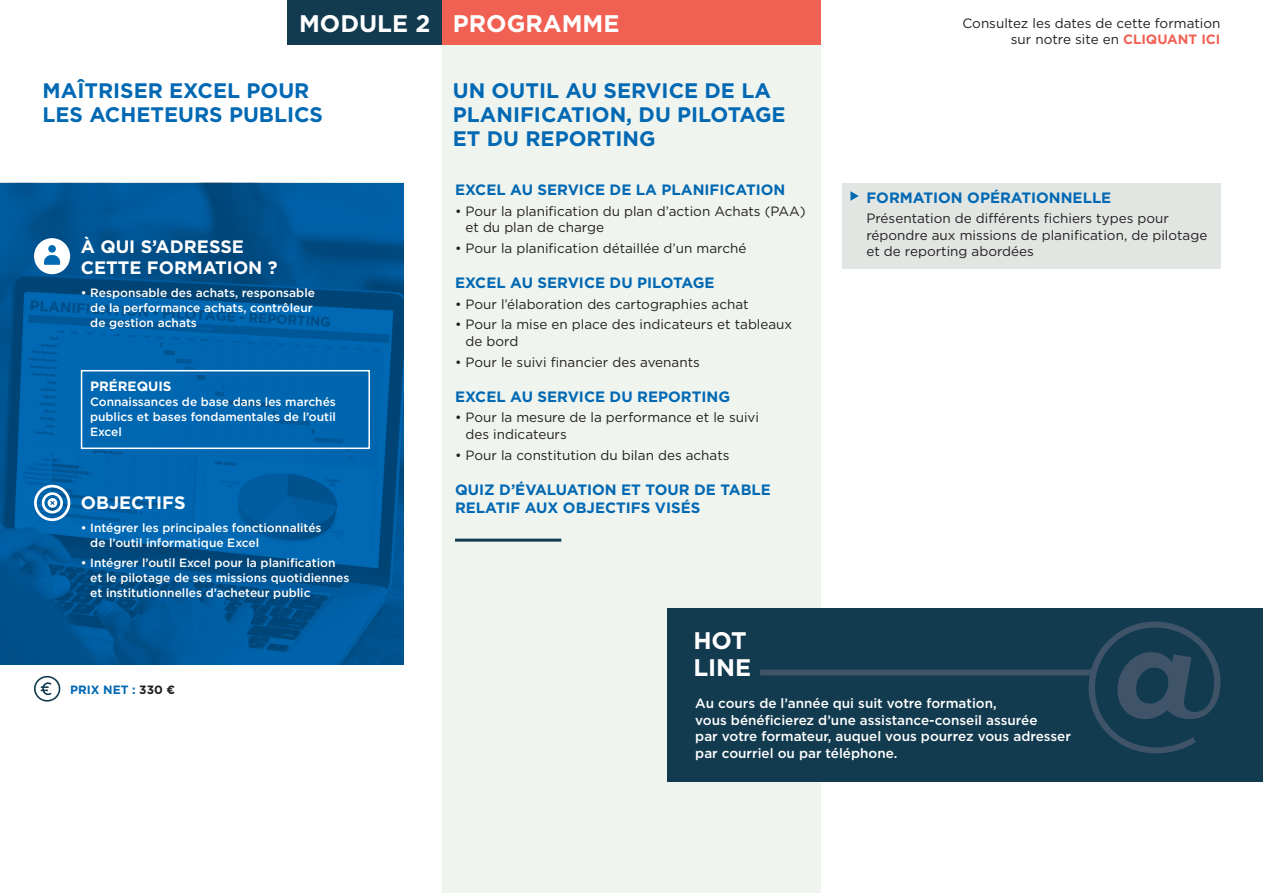
<style>
.page{position:relative;width:1263px;height:893px;background:#fff}
.page>*{position:absolute;margin:0;border:0;box-sizing:border-box;transform-origin:0 0}
.t1{font:700 24px/27px "Gotham";color:#fff}
.t2{font:700 21px/24px "Gotham";color:#0168b3}
.t3{font:700 18px/21px "Gotham";color:#fff}
.t4{font:700 15px/18px "Gotham";color:#0168b3}
.t5{font:13.5px/16.5px "Gotham";color:#231f20}
.t6{font:500 13.5px/16.5px "Gotham";color:#fff}
.t7{font:700 13.5px "Gotham";color:#fff}
.t8{font:500 12px/15px "Gotham";color:#fff}
.t9{font:700 12px "Gotham";color:#0168b3}
.s1{color:#231f20}
.s2{font-weight:700;color:#f16153}
</style>
<div class="page">
<div style="left:442px;top:0;width:379px;height:893px;background:#eff4ee"></div>
<div style="left:842px;top:183px;width:378px;height:86px;background:#e1e6e2"></div>
<svg style="left:850px;top:191px;width:9px;height:10px"></svg>
<svg style="left:0;top:183px;width:404px;height:482px;background:#005a9c"></svg>
<svg style="left:34px;top:485px;width:36px;height:36px"></svg>
<div style="left:34px;top:238px;width:36px;height:36px;background:#fff;border-radius:50%"></div>
<svg style="left:44px;top:255px;width:16px;height:10px"></svg>
<div style="left:48px;top:245px;width:8px;height:8px;background:#0168b3;border-radius:50%"></div>
<div style="left:81px;top:370px;width:289px;height:79px;border:2px solid #fff"></div>
<hr style="left:455px;top:539px;width:106px;height:3px;background:#133b50">
<div style="left:668px;top:608px;width:595px;height:173px;background:#133b50"></div>
<svg style="left:1089px;top:621px;width:131px;height:132px"></svg>
<div style="left:760px;top:669px;width:334px;height:6px;background:#3f5468"></div>
<svg style="left:34px;top:675px;width:27px;height:27px"></svg>
<div style="left:287px;top:0;width:164px;height:44px;background:#133b50"></div>
<div style="left:442px;top:0;width:379px;height:44px;background:#f16153"></div>
<p class="t1" style="left:299px;top:10px;width:133px">MODULE 2</p>
<p class="t1" style="left:453px;top:10px;width:168px">PROGRAMME</p>
<p class="t2" style="left:43px;top:78px;width:282px">MAÎTRISER EXCEL POUR<br>LES ACHETEURS PUBLICS</p>
<p class="t3" style="left:81px;top:236px;width:198px">À QUI S’ADRESSE<br>CETTE FORMATION ?</p>
<p class="t8" style="left:90px;top:285px;width:226px;text-indent:-9px">• Responsable des achats, responsable de la performance achats, contrôleur de gestion achats</p>
<p class="t7" style="left:90px;top:377px;width:83px">PRÉREQUIS</p>
<p class="t8" style="left:90px;top:394px;width:248px;text-align:justify">Connaissances de base dans les marchés publics et bases fondamentales de l’outil Excel</p>
<p class="t3" style="left:81px;top:492px;width:106px">OBJECTIFS</p>
<p class="t8" style="left:90px;top:520px;width:233px;text-indent:-9px">• Intégrer les principales fonctionnalités de l’outil informatique Excel</p>
<p class="t8" style="left:90px;top:555px;width:261px;text-indent:-9px">• Intégrer l’outil Excel pour la planification et le pilotage de ses missions quotidiennes et institutionnelles d’acheteur public</p>
<p class="t9" style="left:70px;top:682px;width:107px">PRIX NET : <span class="s1">330 €</span></p>
<p class="t2" style="left:453px;top:78px;width:334px">UN OUTIL AU SERVICE DE LA<br>PLANIFICATION, DU PILOTAGE<br>ET DU REPORTING</p>
<p class="t4" style="left:455px;top:180px;width:332px">EXCEL AU SERVICE DE LA PLANIFICATION</p>
<p class="t5" style="left:465px;top:202px;width:342px;text-indent:-11px">• Pour la planification du plan d’action Achats (PAA) et du plan de charge</p>
<p class="t5" style="left:455px;top:240px;width:293px">• Pour la planification détaillée d’un marché</p>
<p class="t4" style="left:455px;top:273px;width:261px">EXCEL AU SERVICE DU PILOTAGE</p>
<p class="t5" style="left:455px;top:295px;width:295px">• Pour l’élaboration des cartographies achat</p>
<p class="t5" style="left:465px;top:316px;width:328px;text-indent:-11px">• Pour la mise en place des indicateurs et tableaux de bord</p>
<p class="t5" style="left:455px;top:353px;width:246px">• Pour le suivi financier des avenants</p>
<p class="t4" style="left:455px;top:387px;width:277px">EXCEL AU SERVICE DU REPORTING</p>
<p class="t5" style="left:465px;top:409px;width:295px;text-indent:-11px">• Pour la mesure de la performance et le suivi des indicateurs</p>
<p class="t5" style="left:455px;top:446px;width:276px">• Pour la constitution du bilan des achats</p>
<p class="t4" style="left:455px;top:480px;width:317px">QUIZ D’ÉVALUATION ET TOUR DE TABLE<br>RELATIF AUX OBJECTIFS VISÉS</p>
<p class="t1" style="left:693px;top:626px;width:59px">HOT<br>LINE</p>
<p class="t5" style="left:962px;top:14px;width:259px;text-align:right">Consultez les dates de cette formation sur notre site en <span class="s2">CLIQUANT ICI</span></p>
<p class="t4" style="left:866px;top:188px;width:246px">FORMATION OPÉRATIONNELLE</p>
<p class="t5" style="left:866px;top:210px;width:342px">Présentation de différents fichiers types pour répondre aux missions de planification, de pilotage et de reporting abordées</p>
<p class="t6" style="left:695px;top:695px;width:377px">Au cours de l’année qui suit votre formation,<br>vous bénéficierez d’une assistance-conseil assurée<br>par votre formateur, auquel vous pourrez vous adresser par courriel ou par téléphone.</p>
</div>
